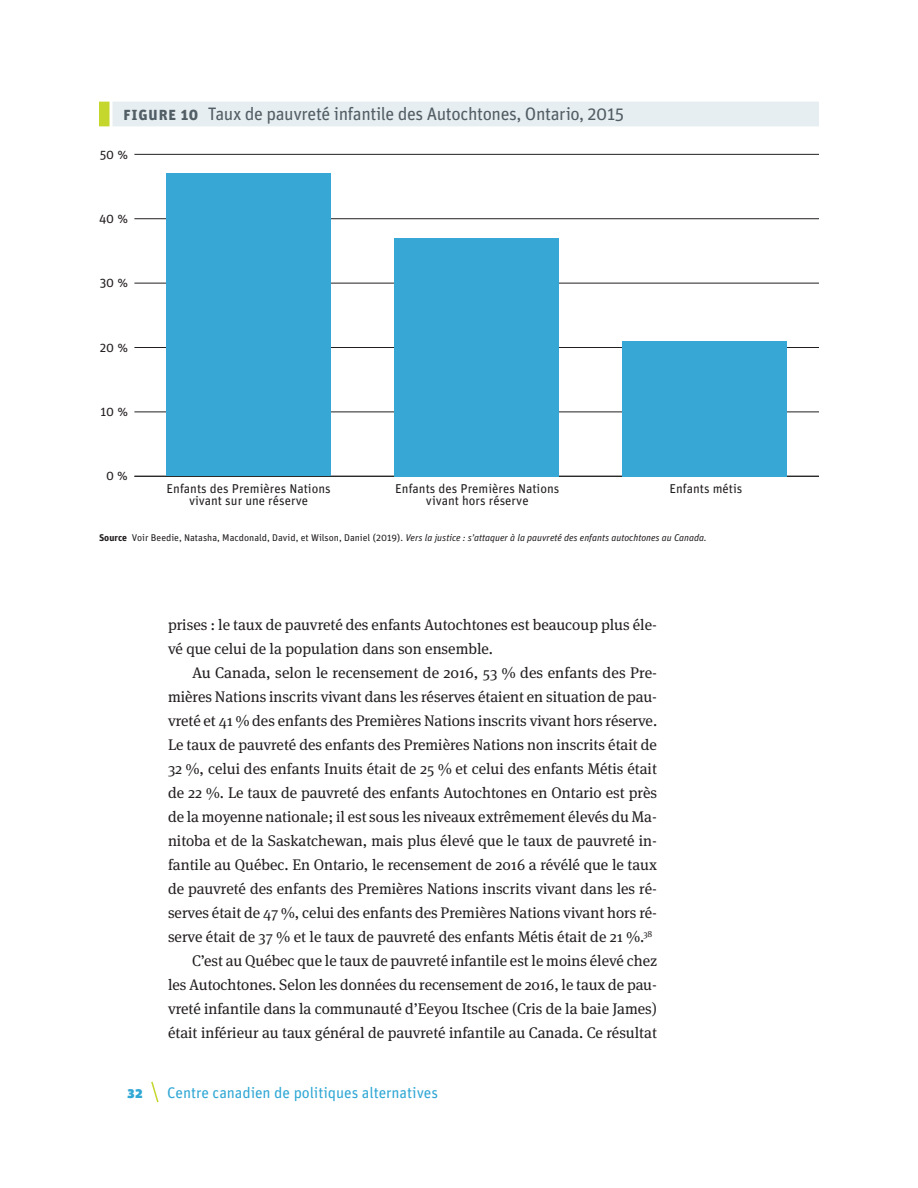
<style>
.page{position:relative;width:918px;height:1188px;background:#fff}
.page>*{position:absolute;margin:0;border:0;box-sizing:border-box;transform-origin:0 0}
.t1{font:18px "Unit Pro";letter-spacing:-.02em;color:#525e65}
.t2{font:700 18px "Unit Pro";color:#525e65}
.t3{font:15.3px/24px "Meta Serif Pro";color:#231f20}
.t4{font:15.3px "Unit Pro";letter-spacing:-.005em;color:#31a8d5}
.t5{font:900 15.3px "Unit Pro";color:#31a8d5}
.t6{font:12.75px/12px "Unit Pro";color:#231f20;text-align:center}
.t7{font:italic 9.75px "Unit Pro";color:#231f20}
.s1{font-weight:700}
.s2{font-weight:700;font-style:normal}
.s3{font-style:normal}
</style>
<div class="page">
<svg style="left:151px;top:1081px;width:8px;height:22px"></svg>
<div style="left:112px;top:102px;width:707px;height:24px;background:#e7eef1"></div>
<div style="left:99px;top:102px;width:11px;height:24px;background:#c5d62d"></div>
<hr style="left:134px;top:476px;width:685px;height:1px;background:#231f20">
<hr style="left:134px;top:412px;width:685px;height:1px;background:#231f20">
<hr style="left:134px;top:347px;width:685px;height:1px;background:#231f20">
<hr style="left:134px;top:283px;width:685px;height:1px;background:#231f20">
<hr style="left:134px;top:218px;width:685px;height:1px;background:#231f20">
<hr style="left:134px;top:154px;width:685px;height:1px;background:#231f20">
<div style="left:166px;top:174px;width:165px;height:302px;background:#37a8d5"></div>
<div style="left:395px;top:238px;width:164px;height:238px;background:#37a8d5"></div>
<div style="left:623px;top:341px;width:164px;height:135px;background:#37a8d5"></div>
<p class="t2" style="left:123px;top:101px;width:35px">Figure</p>
<p class="t1" style="left:181px;top:101px;width:445px"><span class="s1">10</span> Taux de pauvreté infantile des Autochtones, Ontario, 2015</p>
<p class="t6" style="left:100px;top:148px;width:30px">50 %</p>
<p class="t6" style="left:99px;top:212px;width:31px">40 %</p>
<p class="t6" style="left:100px;top:276px;width:30px">30 %</p>
<p class="t6" style="left:100px;top:341px;width:30px">20 %</p>
<p class="t6" style="left:100px;top:405px;width:29px">10 %</p>
<p class="t6" style="left:106px;top:469px;width:23px">0 %</p>
<p class="t6" style="left:167px;top:482px;width:166px">Enfants des Premières Nations vivant sur une réserve</p>
<p class="t6" style="left:395px;top:482px;width:166px">Enfants des Premières Nations vivant hors réserve</p>
<p class="t6" style="left:669px;top:482px;width:75px">Enfants métis</p>
<p class="t7" style="left:99px;top:531px;width:609px"><span class="s2">Source</span> <span class="s3">Voir Beedie, Natasha, Macdonald, David, et Wilson, Daniel (2019).</span> Vers la justice : s’attaquer à la pauvreté des enfants autochtones au Canada.</p>
<p class="t3" style="left:168px;top:612px;width:491px">prises : le taux de pauvreté des enfants Autochtones est beaucoup plus éle&shy;vé que celui de la population dans son ensemble.</p>
<p class="t3" style="left:192px;top:660px;width:467px">Au Canada, selon le recensement de 2016, 53 % des enfants des Pre-</p>
<p class="t3" style="left:168px;top:684px;width:491px">mières Nations inscrits vivant dans les réserves étaient en situation de pau-</p>
<p class="t3" style="left:168px;top:708px;width:491px">vreté et 41 % des enfants des Premières Nations inscrits vivant hors réserve.</p>
<p class="t3" style="left:168px;top:732px;width:491px">Le taux de pauvreté des enfants des Premières Nations non inscrits était de</p>
<p class="t3" style="left:168px;top:756px;width:490px">32 %, celui des enfants Inuits était de 25 % et celui des enfants Métis était</p>
<p class="t3" style="left:168px;top:780px;width:491px">de 22 %. Le taux de pauvreté des enfants Autochtones en Ontario est près</p>
<p class="t3" style="left:168px;top:804px;width:491px">de la moyenne nationale; il est sous les niveaux extrêmement élevés du Ma-</p>
<p class="t3" style="left:168px;top:828px;width:490px">nitoba et de la Saskatchewan, mais plus élevé que le taux de pauvreté in-</p>
<p class="t3" style="left:168px;top:852px;width:491px">fantile au Québec. En Ontario, le recensement de 2016 a révélé que le taux</p>
<p class="t3" style="left:168px;top:876px;width:491px">de pauvreté des enfants des Premières Nations inscrits vivant dans les ré-</p>
<p class="t3" style="left:168px;top:900px;width:491px">serves était de 47 %, celui des enfants des Premières Nations vivant hors ré-</p>
<p class="t3" style="left:168px;top:924px;width:486px">serve était de 37 % et le taux de pauvreté des enfants Métis était de 21 %.<sup>38</sup></p>
<p class="t3" style="left:192px;top:948px;width:467px">C’est au Québec que le taux de pauvreté infantile est le moins élevé chez</p>
<p class="t3" style="left:168px;top:972px;width:491px">les Autochtones. Selon les données du recensement de 2016, le taux de pau-</p>
<p class="t3" style="left:168px;top:996px;width:491px">vreté infantile dans la communauté d’Eeyou Itschee (Cris de la baie James)</p>
<p class="t3" style="left:168px;top:1020px;width:491px">était inférieur au taux général de pauvreté infantile au Canada. Ce résultat</p>
<p class="t5" style="left:128px;top:1081px;width:16px">32</p>
<p class="t4" style="left:167px;top:1082px;width:272px">Centre canadien de politiques alternatives</p>
</div>
